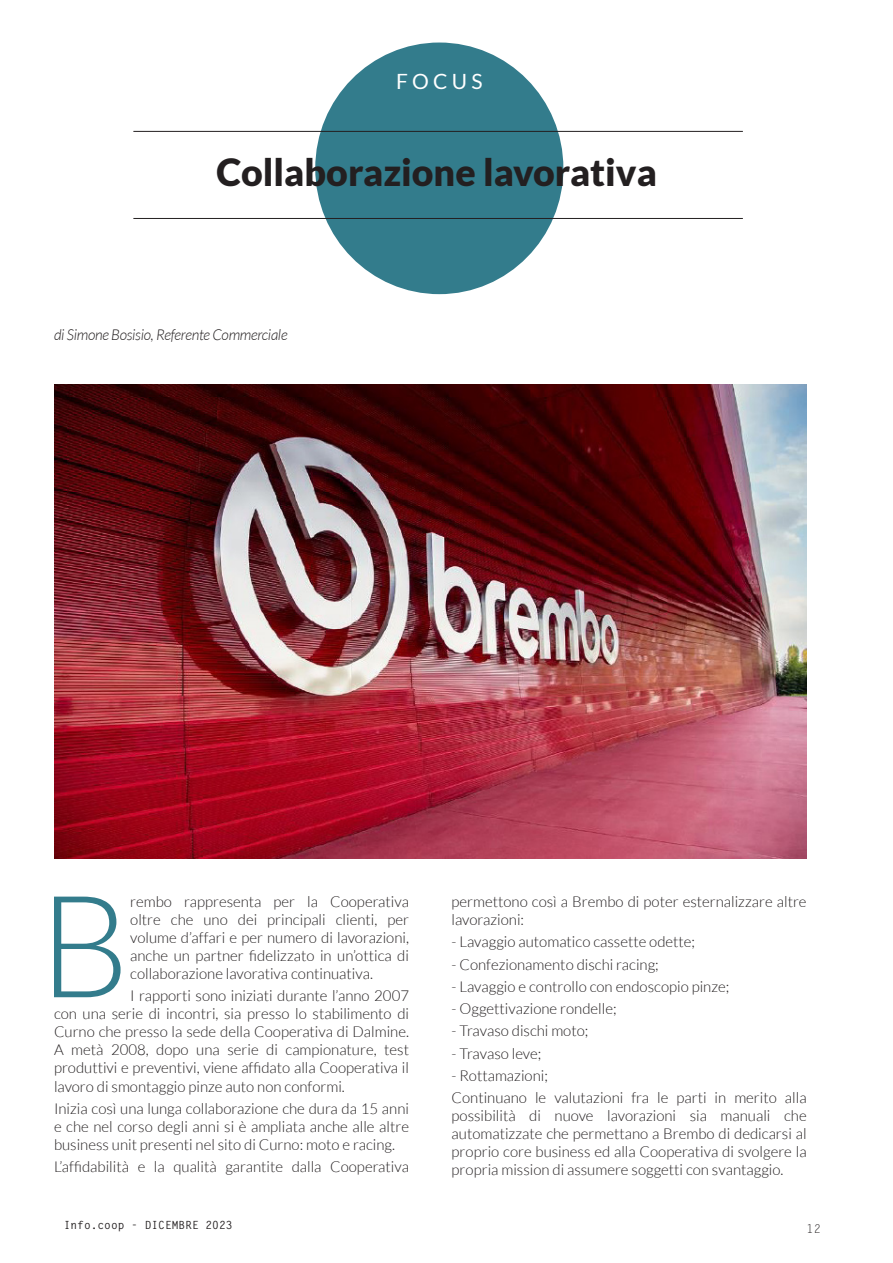
<style>
.page{position:relative;width:893px;height:1263px;background:#fff}
.page>*{position:absolute;margin:0;border:0;box-sizing:border-box;transform-origin:0 0}
.t1{font:300 142.2px "Lato";color:#337c8c}
.Citazione_fuori_dal{font:900 37.5px "Lato";color:#231f20}
.Intestazione_sezione{font:21px "Lato";letter-spacing:.2em;color:#fff}
.t2{font:300 15px/18px "Lato";color:#231f20;text-align:justify}
.Corpo_del_testo{font:italic 300 15px "Lato";letter-spacing:-.02em;color:#231f20}
.t3{font:12px "Letter Gothic Std";color:#231f20}
.t4{font:700 11.25px "Letter Gothic Std";color:#231f20}
</style>
<div class="page">
<div style="left:315px;top:43px;width:248px;height:251px;background:#337c8c;border-radius:50%"></div>
<hr style="left:133px;top:218px;width:610px;height:1px;background:#231f20">
<hr style="left:133px;top:131px;width:610px;height:1px;background:#231f20">
<img style="left:54px;top:385px;width:753px;height:473px">
<p class="Intestazione_sezione" style="left:396px;top:69px;width:88px">FOCUS</p>
<p class="Citazione_fuori_dal" style="left:217px;top:150px;width:442px">Collaborazione lavorativa</p>
<p class="Corpo_del_testo" style="left:54px;top:326px;width:235px">di Simone Bosisio, Referente Commerciale</p>
<p class="t1" style="left:39px;top:870px;width:93px">B</p>
<p class="t2" style="left:130px;top:893px;width:280px">rembo rappresenta per la Cooperativa oltre che uno dei principali clienti, per volume d’affari e per numero di lavorazioni, anche un partner fidelizzato in un’ottica di collaborazione lavorativa continuativa.</p>
<p class="t2" style="left:54px;top:987px;width:357px;text-indent:76px">I rapporti sono iniziati durante l’anno 2007 con una serie di incontri, sia presso lo stabilimento di Curno che presso la sede della Cooperativa di Dalmine.<br>A metà 2008, dopo una serie di campionature, test produttivi e preventivi, viene affidato alla Cooperativa il lavoro di smontaggio pinze auto non conformi.</p>
<p class="t2" style="left:54px;top:1099px;width:357px">Inizia così una lunga collaborazione che dura da 15 anni e che nel corso degli anni si è ampliata anche alle altre business unit presenti nel sito di Curno: moto e racing.</p>
<p class="t2" style="left:54px;top:1158px;width:357px">L’affidabilità e la qualità garantite dalla Cooperativa</p>
<p class="t2" style="left:452px;top:893px;width:357px">permettono così a Brembo di poter esternalizzare altre lavorazioni:</p>
<p class="t2" style="left:452px;top:933px;width:245px">- Lavaggio automatico cassette odette;</p>
<p class="t2" style="left:452px;top:955px;width:209px">- Confezionamento dischi racing;</p>
<p class="t2" style="left:452px;top:978px;width:279px">- Lavaggio e controllo con endoscopio pinze;</p>
<p class="t2" style="left:452px;top:1000px;width:166px">- Oggettivazione rondelle;</p>
<p class="t2" style="left:452px;top:1022px;width:138px">- Travaso dischi moto;</p>
<p class="t2" style="left:452px;top:1044px;width:91px">- Travaso leve;</p>
<p class="t2" style="left:452px;top:1066px;width:98px">- Rottamazioni;</p>
<p class="t2" style="left:452px;top:1089px;width:357px">Continuano le valutazioni fra le parti in merito alla possibilità di nuove lavorazioni sia manuali che automatizzate che permettano a Brembo di dedicarsi al proprio core business ed alla Cooperativa di svolgere la propria mission di assumere soggetti con svantaggio.</p>
<p class="t4" style="left:64px;top:1218px;width:170px">Info.coop - DICEMBRE 2023</p>
<p class="t3" style="left:807px;top:1221px;width:16px">12</p>
</div>
